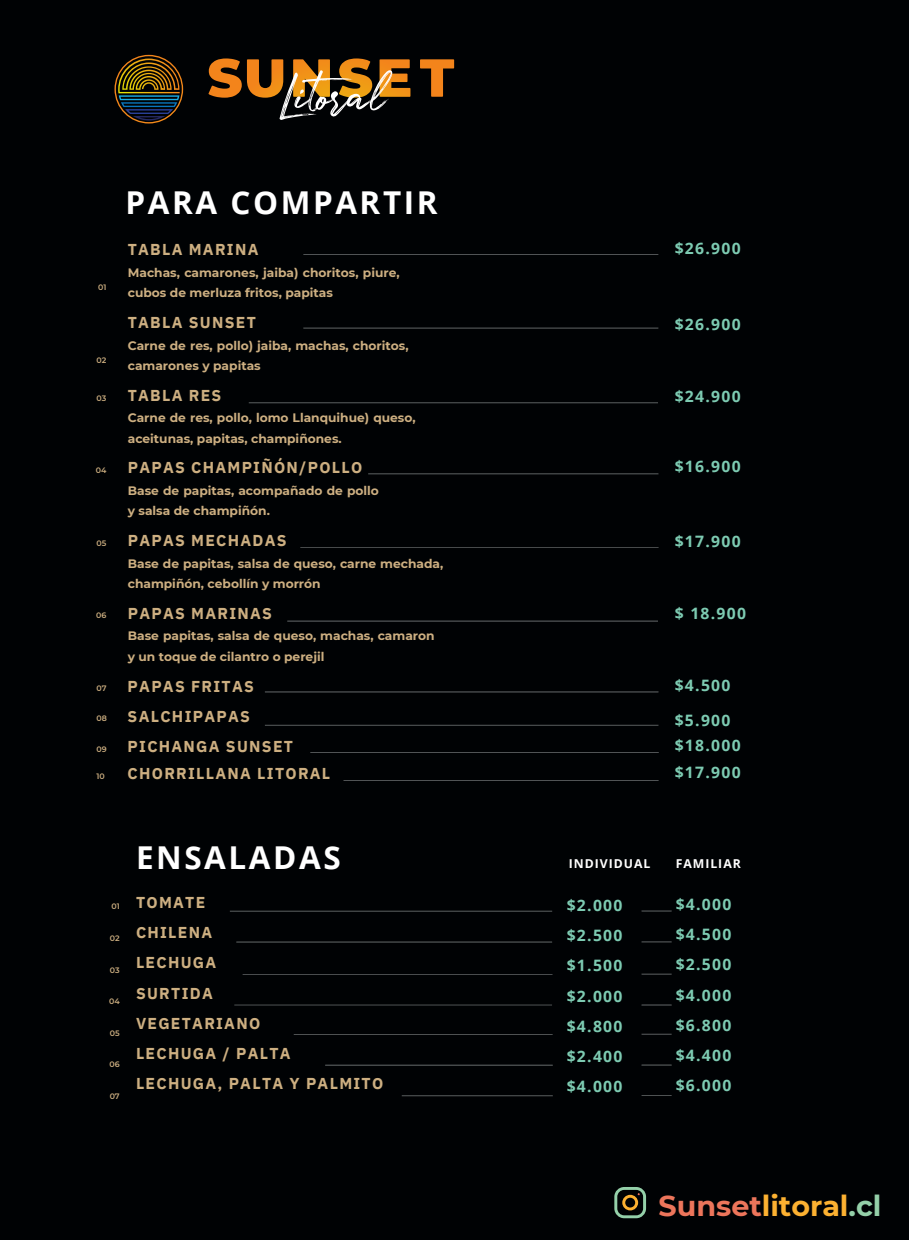
<style>
.page{position:relative;width:909px;height:1240px;background:#000204}
.page>*{position:absolute;margin:0;border:0;box-sizing:border-box;transform-origin:0 0}
.t1{font:700 31.5px "Open Sans";letter-spacing:.08em;color:#fff}
.t2{font:700 28.53px "Montserrat";color:#fcb131}
.t3{font:700 15.75px/30.2px "IBM Plex Sans";letter-spacing:.08em;color:#cdaf81}
.t4{font:700 15.75px/30.2px "Open Sans";letter-spacing:.08em;color:#7dcbb2;text-align:justify}
.t5{font:700 12.25px/20.3px "Montserrat";color:#cdaf81}
.t6{font:700 12.25px "Open Sans";letter-spacing:.08em;color:#fff}
.t7{font:600 7.88px "Montserrat";color:#cdaf81}
.s1{color:#ec755b}
.s2{color:#94d0a9}
</style>
<div class="page">
<svg style="left:114px;top:55px;width:69px;height:68px"></svg>
<svg style="left:208px;top:58px;width:202px;height:62px"></svg>
<hr style="left:230px;top:911px;width:322px;height:1px;background:#5d6162">
<hr style="left:234px;top:1004px;width:318px;height:1px;background:#5d6162">
<hr style="left:236px;top:941px;width:316px;height:1px;background:#5d6162">
<hr style="left:243px;top:974px;width:309px;height:1px;background:#5d6162">
<hr style="left:294px;top:1034px;width:259px;height:1px;background:#5d6162">
<hr style="left:325px;top:1064px;width:228px;height:1px;background:#5d6162">
<hr style="left:402px;top:1095px;width:151px;height:1px;background:#5d6162">
<svg style="left:420px;top:59px;width:34px;height:38px"></svg>
<hr style="left:249px;top:402px;width:409px;height:1px;background:#5d6162">
<hr style="left:265px;top:692px;width:393px;height:1px;background:#5d6162">
<hr style="left:265px;top:725px;width:393px;height:1px;background:#5d6162">
<hr style="left:287px;top:620px;width:371px;height:1px;background:#5d6162">
<hr style="left:300px;top:547px;width:359px;height:1px;background:#5d6162">
<hr style="left:303px;top:254px;width:355px;height:1px;background:#5d6162">
<hr style="left:303px;top:328px;width:355px;height:1px;background:#5d6162">
<hr style="left:310px;top:752px;width:349px;height:1px;background:#5d6162">
<hr style="left:343px;top:780px;width:316px;height:1px;background:#5d6162">
<hr style="left:368px;top:473px;width:290px;height:1px;background:#5d6162">
<svg style="left:614px;top:1187px;width:32px;height:31px"></svg>
<hr style="left:641px;top:911px;width:31px;height:1px;background:#5d6162">
<hr style="left:641px;top:941px;width:31px;height:1px;background:#5d6162">
<hr style="left:641px;top:974px;width:31px;height:1px;background:#5d6162">
<hr style="left:641px;top:1004px;width:31px;height:1px;background:#5d6162">
<hr style="left:641px;top:1034px;width:31px;height:1px;background:#5d6162">
<hr style="left:641px;top:1064px;width:31px;height:1px;background:#5d6162">
<hr style="left:641px;top:1095px;width:31px;height:1px;background:#5d6162">
<p class="t7" style="left:98px;top:283px;width:10px">01</p>
<p class="t7" style="left:97px;top:355px;width:11px">02</p>
<p class="t7" style="left:97px;top:393px;width:11px">03</p>
<p class="t7" style="left:96px;top:465px;width:12px">04</p>
<p class="t7" style="left:97px;top:538px;width:11px">05</p>
<p class="t7" style="left:96px;top:611px;width:12px">06</p>
<p class="t7" style="left:96px;top:683px;width:12px">07</p>
<p class="t7" style="left:96px;top:713px;width:12px">08</p>
<p class="t7" style="left:96px;top:744px;width:12px">09</p>
<p class="t7" style="left:96px;top:772px;width:10px">10</p>
<p class="t1" style="left:126px;top:180px;width:314px">PARA COMPARTIR</p>
<p class="t3" style="left:128px;top:234px;width:132px">TABLA MARINA</p>
<h4 class="t5" style="left:128px;top:262px;width:273px">Machas, camarones, jaiba) choritos, piure, cubos de merluza fritos, papitas</h4>
<p class="t3" style="left:128px;top:307px;width:130px">TABLA SUNSET</p>
<h4 class="t5" style="left:128px;top:335px;width:282px">Carne de res, pollo) jaiba, machas, choritos, camarones y papitas</h4>
<h3 class="t3" style="left:128px;top:380px;width:95px">TABLA RES</h3>
<h4 class="t5" style="left:128px;top:408px;width:289px">Carne de res, pollo, lomo Llanquihue) queso, aceitunas, papitas, champiñones.</h4>
<h3 class="t3" style="left:128px;top:452px;width:236px">PAPAS CHAMPIÑÓN/POLLO</h3>
<h4 class="t5" style="left:128px;top:480px;width:253px">Base de papitas, acompañado de pollo y salsa de champiñón.</h4>
<p class="t3" style="left:128px;top:525px;width:160px">PAPAS MECHADAS</p>
<h4 class="t5" style="left:128px;top:553px;width:317px">Base de papitas, salsa de queso, carne mechada, champiñón, cebollín y morrón</h4>
<h3 class="t3" style="left:128px;top:597px;width:146px">PAPAS MARINAS</h3>
<h4 class="t5" style="left:128px;top:626px;width:308px">Base papitas, salsa de queso, machas, camaron y un toque de cilantro o perejil</h4>
<p class="t3" style="left:128px;top:670px;width:167px">PAPAS FRITAS<br>SALCHIPAPAS<br>PICHANGA SUNSET</p>
<p class="t3" style="left:128px;top:758px;width:204px">CHORRILLANA LITORAL</p>
<p class="t4" style="left:675px;top:232px;width:68px">$26.900</p>
<p class="t4" style="left:675px;top:308px;width:68px">$26.900</p>
<p class="t4" style="left:675px;top:381px;width:68px">$24.900</p>
<h3 class="t4" style="left:675px;top:451px;width:68px">$16.900</h3>
<p class="t4" style="left:675px;top:526px;width:68px">$17.900</p>
<p class="t4" style="left:675px;top:598px;width:73px">$ 18.900</p>
<p class="t4" style="left:675px;top:669px;width:57px">$4.500</p>
<p class="t4" style="left:675px;top:707px;width:68px;line-height:24.9px">$5.900 $18.000</p>
<p class="t4" style="left:675px;top:757px;width:68px">$17.900</p>
<p class="t7" style="left:111px;top:902px;width:10px">01</p>
<h3 class="t7" style="left:110px;top:933px;width:11px">02</h3>
<p class="t7" style="left:110px;top:965px;width:11px">03</p>
<h1 class="t7" style="left:109px;top:996px;width:12px">04</h1>
<p class="t7" style="left:110px;top:1028px;width:11px">05</p>
<h3 class="t7" style="left:110px;top:1059px;width:12px">06</h3>
<p class="t7" style="left:110px;top:1091px;width:12px">07</p>
<p class="t1" style="left:136px;top:835px;width:206px">ENSALADAS</p>
<h4 class="t6" style="left:569px;top:855px;width:83px">INDIVIDUAL</h4>
<p class="t6" style="left:676px;top:855px;width:67px">FAMILIAR</p>
<p class="t3" style="left:136px;top:887px;width:249px">TOMATE<br>CHILENA<br>LECHUGA<br>SURTIDA<br>VEGETARIANO<br>LECHUGA / PALTA<br>LECHUGA, PALTA Y PALMITO</p>
<p class="t4" style="left:567px;top:889px;width:57px">$2.000 $2.500 $1.500 $2.000 $4.800 $2.400 $4.000</p>
<h3 class="t4" style="left:676px;top:889px;width:57px">$4.000 $4.500 $2.500 $4.000 $6.800 $4.400 $6.000</h3>
<p class="t2" style="left:659px;top:1188px;width:224px"><span class="s1">Sunset</span>litoral<span class="s2">.cl</span></p>
</div>
